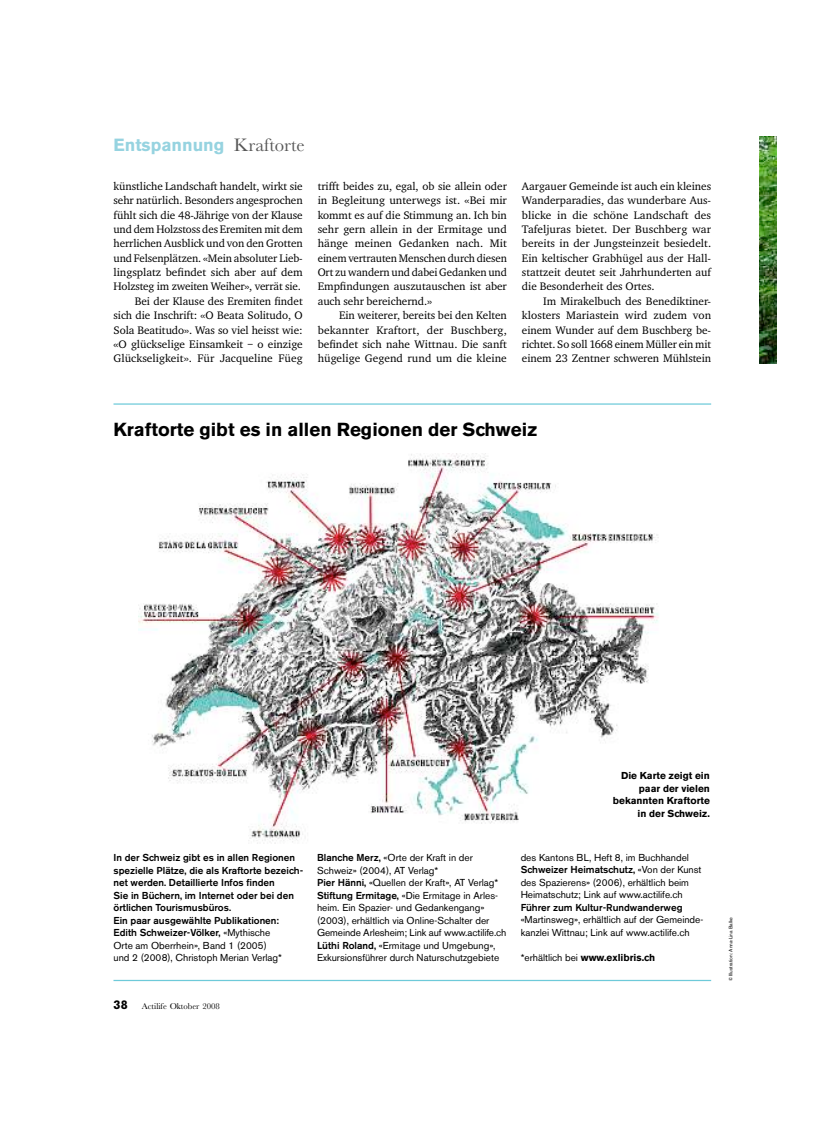
<style>
.page{position:relative;width:830px;height:1134px;background:#fff}
.page>*{position:absolute;margin:0;border:0;box-sizing:border-box;transform-origin:0 0}
.t1{font:18.75px "font 262578 6";color:#000}
.t2{font:17.5px "font 262578 6";color:#96d3e0}
.t3{font:12.5px "font 262578 6";color:#000}
.t4{font:11.25px/14.4px "font 328116 6";letter-spacing:-.005em;color:#000;text-align:justify}
.t5{font:10px/12.5px "font 328120 6";color:#000}
.t6{font:10px/12.5px "font 328121 6";color:#000}
.t7{font:10px/12.5px "font 262578 6";color:#000;text-align:right}
.t8{font:8.75px "font 262579 6";color:#000}
.t9{font:5px "font 328120 6";color:#000}
.s1{font-family:"font 262579 6";font-size:18.75px;color:#575757}
.s2{font-family:"font 328120 6"}
.s3{font-family:"font 328121 6"}
</style>
<div class="page">
<hr style="left:113px;top:980px;width:597px;height:1px;background:#6ecad9">
<img style="left:759px;top:136px;width:17px;height:227px">
<img style="left:138px;top:454px;width:521px;height:390px">
<hr style="left:113px;top:403px;width:597px;height:2px;background:#6ecad9">
<h2 class="t2" style="left:113px;top:135px;width:193px">Entspannung <span class="s1">Kraftorte</span></h2>
<p class="t4" style="left:113px;top:179px;width:191px;text-align:right">künstliche Landschaft handelt, wirkt sie sehr natürlich. Besonders angesprochen fühlt sich die 48-Jährige von der Klause und dem Holzstoss des Eremiten mit dem herrlichen Ausblick und von den Grotten und Felsenplätzen. «Mein absoluter Lieb&shy;lingsplatz befindet sich aber auf dem Holzsteg im zweiten Weiher», verrät sie.<br>Bei der Klause des Eremiten findet sich die Inschrift: «O Beata Solitudo, O Sola Beatitudo». Was so viel heisst wie: «O glückselige Einsamkeit – o einzige Glückseligkeit». Für Jacqueline Füeg</p>
<p class="t4" style="left:317px;top:179px;width:191px">trifft beides zu, egal, ob sie allein oder in Begleitung unterwegs ist. «Bei mir kommt es auf die Stimmung an. Ich bin sehr gern allein in der Ermitage und hänge meinen Gedanken nach. Mit einem vertrauten Menschen durch diesen Ort zu wandern und dabei Gedanken und Empfindungen auszutauschen ist aber auch sehr bereichernd.»</p>
<p class="t4" style="left:317px;top:308px;width:191px;text-indent:21px">Ein weiterer, bereits bei den Kelten bekannter Kraftort, der Buschberg, befindet sich nahe Wittnau. Die sanft hügelige Gegend rund um die kleine</p>
<p class="t4" style="left:521px;top:179px;width:191px">Aargauer Gemeinde ist auch ein kleines Wanderparadies, das wunderbare Aus&shy;blicke in die schöne Landschaft des Tafeljuras bietet. Der Buschberg war bereits in der Jungsteinzeit besiedelt.<br>Ein keltischer Grabhügel aus der Hall&shy;stattzeit deutet seit Jahrhunderten auf die Besonderheit des Ortes.</p>
<p class="t4" style="left:521px;top:294px;width:191px;text-indent:21px">Im Mirakelbuch des Benediktiner&shy;klosters Mariastein wird zudem von einem Wunder auf dem Buschberg be&shy;richtet. So soll 1668 einem Müller ein mit einem 23 Zentner schweren Mühlstein</p>
<h1 class="t1" style="left:113px;top:419px;width:425px">Kraftorte gibt es in allen Regionen der Schweiz</h1>
<p class="t7" style="left:612px;top:769px;width:98px">Die Karte zeigt ein paar der vielen bekannten Kraftorte in der Schweiz.</p>
<p class="t6" style="left:113px;top:852px;width:191px">In der Schweiz gibt es in allen Regionen spezielle Plätze, die als Kraftorte bezeich&shy;net werden. Detaillierte Infos finden<br>Sie in Büchern, im Internet oder bei den örtlichen Tourismusbüros.<br>Ein paar ausgewählte Publikationen:<br>Edith Schweizer-Völker, <span class="s2">«Mythische</span></p>
<p class="t5" style="left:113px;top:939px;width:170px">Orte am Oberrhein», Band 1 (2005) und 2 (2008), Christoph Merian Verlag*</p>
<p class="t5" style="left:317px;top:852px;width:191px"><span class="s3">Blanche Merz,</span> «Orte der Kraft in der Schweiz» (2004), AT Verlag*<br><span class="s3">Pier Hänni,</span> «Quellen der Kraft», AT Verlag* <span class="s3">Stiftung Ermitage,</span> «Die Ermitage in Arles&shy;heim. Ein Spazier- und Gedankengang» (2003), erhältlich via Online-Schalter der Gemeinde Arlesheim; Link auf www.actilife.ch <span class="s3">Lüthi Roland,</span> «Ermitage und Umgebung», Exkursionsführer durch Naturschutzgebiete</p>
<p class="t5" style="left:520px;top:851px;width:170px">des Kantons BL, Heft 8, im Buchhandel</p>
<p class="t6" style="left:520px;top:864px;width:182px">Schweizer Heimatschutz, <span class="s2">«Von der Kunst</span></p>
<p class="t5" style="left:520px;top:876px;width:170px">des Spazierens» (2006), erhältlich beim<br>Heimatschutz; Link auf www.actilife.ch</p>
<p class="t6" style="left:520px;top:901px;width:163px">Führer zum Kultur-Rundwanderweg</p>
<p class="t5" style="left:520px;top:914px;width:184px">«Martinsweg», erhältlich auf der Gemeinde&shy;kanzlei Wittnau; Link auf www.actilife.ch</p>
<p class="t7" style="left:520px;top:951px;width:136px"><span class="s2">*erhältlich bei</span> www.exlibris.ch</p>
<p class="t3" style="left:113px;top:998px;width:16px">38</p>
<p class="t8" style="left:142px;top:1001px;width:79px">Actilife Oktober 2008</p>
<p class="t9" style="left:727px;top:981px;width:66px;rotate:-90deg">© Illustration: Anna-Lina Balke</p>
</div>
